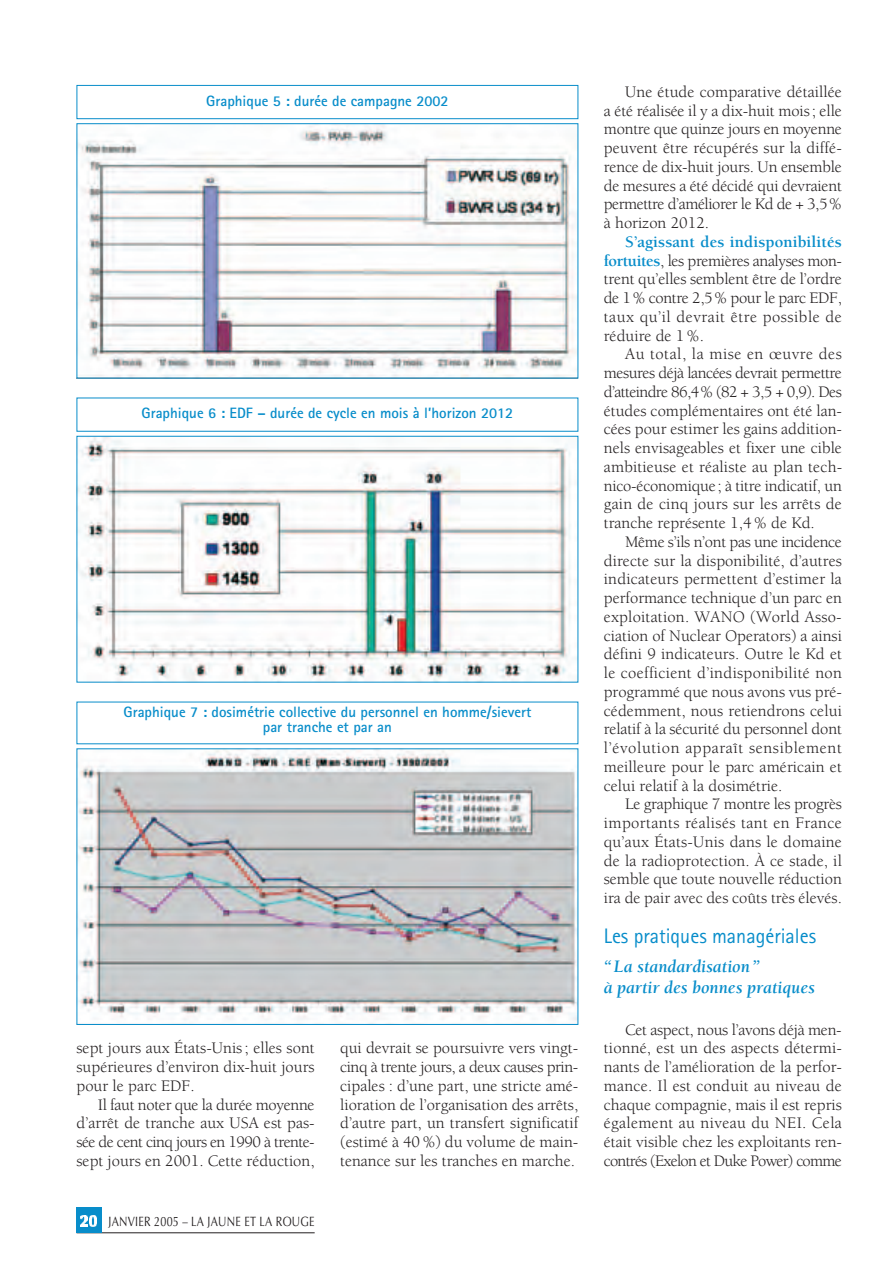
<style>
.page{position:relative;width:893px;height:1263px;background:#fff}
.page>*{position:absolute;margin:0;border:0;box-sizing:border-box;transform-origin:0 0}
.t1{font:21px "Rotis Sans Serif";color:#088dca;scale:.96 1}
.t2{font:italic 700 18px/21px "Berkeley";color:#088dca}
.t3{font:16.5px/18.8px "Berkeley";color:#231f20;text-align:justify}
.t4{font:700 15px/15px "Rotis Sans Serif";color:#088dca;text-align:center}
.t5{font:13.5px "Optima";letter-spacing:.02em;color:#231f20;scale:.8 1}
.s1{font-weight:700;color:#088dca}
</style>
<div class="page">
<hr style="left:77px;top:1232px;width:238px;height:1px;background:#231f20">
<div style="left:77px;top:1208px;width:25px;height:25px;background:#088dca"></div>
<img style="left:79px;top:438px;width:497px;height:242px">
<div style="left:77px;top:436px;width:501px;height:246px;border:1px solid #088dca"></div>
<div style="left:77px;top:85px;width:501px;height:34px;border:1px solid #088dca"></div>
<img style="left:79px;top:125px;width:497px;height:251px">
<div style="left:77px;top:123px;width:501px;height:255px;border:1px solid #088dca"></div>
<img style="left:79px;top:750px;width:497px;height:271px">
<div style="left:77px;top:748px;width:501px;height:277px;border:1px solid #088dca"></div>
<p class="t4" style="left:206px;top:95px;width:244px">Graphique 5 : durée de campagne 2002</p>
<p class="t4" style="left:142px;top:407px;width:373px">Graphique 6 : EDF – durée de cycle en mois à l’horizon 2012</p>
<p class="t4" style="left:124px;top:706px;width:409px">Graphique 7 : dosimétrie collective du personnel en homme/sievert par tranche et par an</p>
<p class="t3" style="left:77px;top:1040px;width:240px">sept jours aux États-Unis ; elles sont supérieures d’environ dix-huit jours pour le parc EDF.</p>
<p class="t3" style="left:77px;top:1096px;width:240px;text-indent:21px">Il faut noter que la durée moyenne d’arrêt de tranche aux USA est pas&shy;sée de cent cinq jours en 1990 à trente&shy;sept jours en 2001. Cette réduction,</p>
<p class="t5" style="left:108px;top:1216px;width:259px">JANVIER 2005 – LA JAUNE ET LA ROUGE</p>
<p class="t3" style="left:340px;top:1040px;width:240px">qui devrait se poursuivre vers vingt&shy;cinq à trente jours, a deux causes prin&shy;cipales : d’une part, une stricte amé&shy;lioration de l’organisation des arrêts, d’autre part, un transfert significatif (estimé à 40 %) du volume de main&shy;tenance sur les tranches en marche.</p>
<p class="t3" style="left:604px;top:84px;width:240px;text-indent:21px">Une étude comparative détaillée a été réalisée il y a dix-huit mois; elle montre que quinze jours en moyenne peuvent être récupérés sur la diffé&shy;rence de dix-huit jours. Un ensemble de mesures a été décidé qui devraient permettre d’améliorer le Kd de + 3,5% à horizon 2012.</p>
<p class="t3" style="left:604px;top:234px;width:240px;text-indent:21px"><span class="s1">S’agissant des indisponibilités fortuites</span>, les premières analyses mon&shy;trent qu’elles semblent être de l’ordre de 1% contre 2,5% pour le parc EDF, taux qu’il devrait être possible de réduire de 1 %.</p>
<p class="t3" style="left:604px;top:346px;width:240px;text-indent:21px">Au total, la mise en œuvre des mesures déjà lancées devrait permettre d’atteindre 86,4% (82 + 3,5 + 0,9). Des études complémentaires ont été lan&shy;cées pour estimer les gains addition&shy;nels envisageables et fixer une cible ambitieuse et réaliste au plan tech&shy;nico-économique; à titre indicatif, un gain de cinq jours sur les arrêts de tranche représente 1,4 % de Kd.</p>
<p class="t3" style="left:604px;top:534px;width:240px;text-indent:21px">Même s’ils n’ont pas une incidence directe sur la disponibilité, d’autres indicateurs permettent d’estimer la performance technique d’un parc en exploitation. WANO (World Asso&shy;ciation of Nuclear Operators) a ainsi défini 9 indicateurs. Outre le Kd et le coefficient d’indisponibilité non programmé que nous avons vus pré&shy;cédemment, nous retiendrons celui relatif à la sécurité du personnel dont l’évolution apparaît sensiblement meilleure pour le parc américain et celui relatif à la dosimétrie.</p>
<p class="t3" style="left:604px;top:796px;width:240px;text-indent:21px">Le graphique 7 montre les progrès importants réalisés tant en France qu’aux États-Unis dans le domaine de la radioprotection. À ce stade, il semble que toute nouvelle réduction ira de pair avec des coûts très élevés.</p>
<p class="t1" style="left:604px;top:928px;width:223px">Les pratiques managériales</p>
<p class="t2" style="left:604px;top:958px;width:213px">“ La standardisation”<br>à partir des bonnes pratiques</p>
<p class="t3" style="left:604px;top:1021px;width:240px;text-indent:21px">Cet aspect, nous l’avons déjà men&shy;tionné, est un des aspects détermi&shy;nants de l’amélioration de la perfor&shy;mance. Il est conduit au niveau de chaque compagnie, mais il est repris également au niveau du NEI. Cela était visible chez les exploitants ren&shy;contrés (Exelon et Duke Power) comme</p>
</div>
